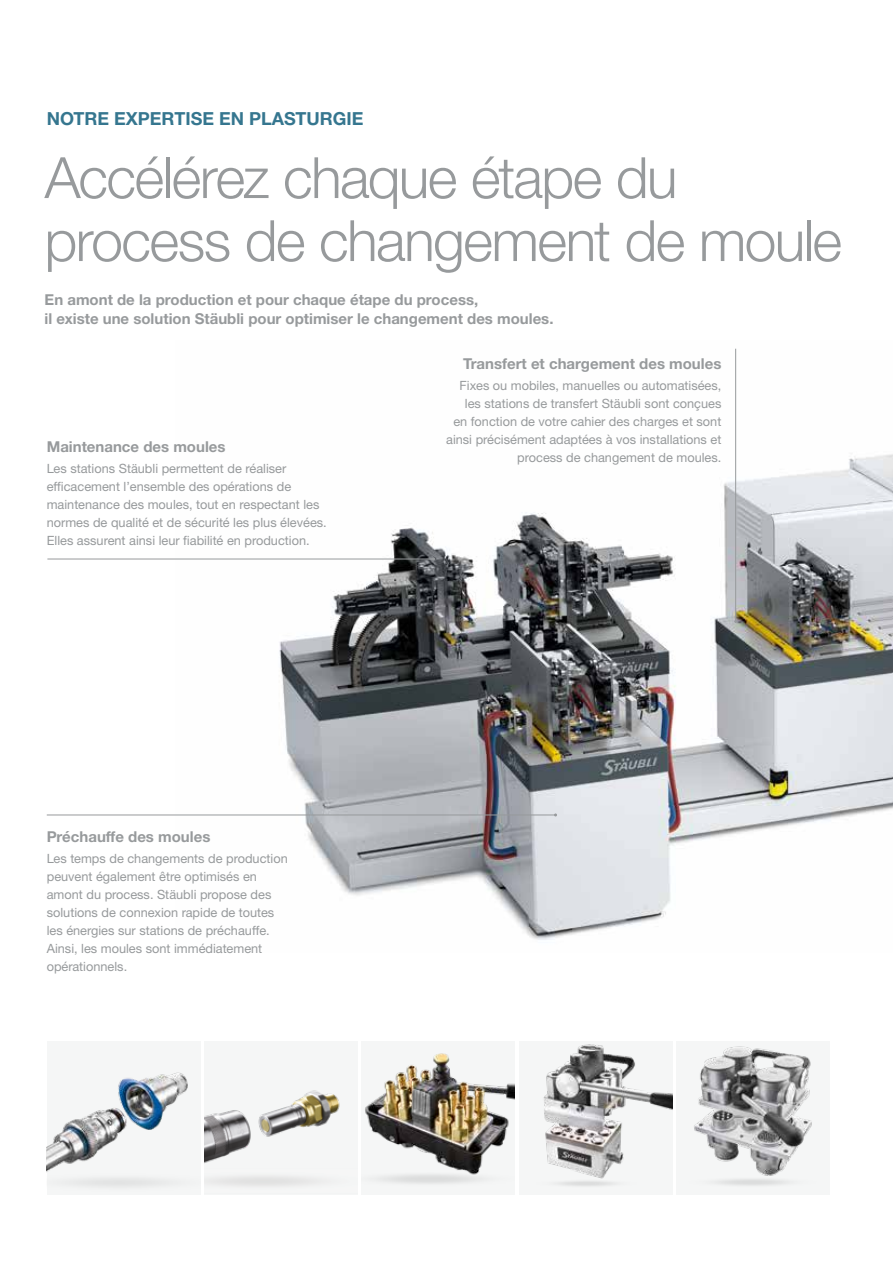
<style>
.page{position:relative;width:893px;height:1263px;background:#fff}
.page>*{position:absolute;margin:0;border:0;box-sizing:border-box;transform-origin:0 0}
.t1{font:300 57px/63px "Helvetica Neue LTW1 G";letter-spacing:-.03em;color:#979a9c}
.t2{font:700 18px "Helvetica Neue LTW1 G";color:#35768f}
.t3{font:700 15px/19.5px "Helvetica Neue LTW1 G";color:#979a9c}
.t4{font:12.75px/18px "Helvetica Neue LTW1 G";color:#979a9c}
</style>
<div class="page">
<img style="left:175px;top:348px;width:718px;height:592px">
<hr style="left:735px;top:349px;width:1px;height:272px;background:#979a9c">
<hr style="left:47px;top:559px;width:387px;height:1px;background:#979a9c">
<hr style="left:47px;top:815px;width:509px;height:1px;background:#979a9c">
<img style="left:536px;top:1044px;width:136px;height:144px">
<img style="left:362px;top:1053px;width:153px;height:134px">
<img style="left:688px;top:1046px;width:129px;height:142px">
<img style="left:204px;top:1090px;width:153px;height:104px">
<img style="left:47px;top:1072px;width:153px;height:120px">
<h2 class="t2" style="left:47px;top:108px;width:318px">NOTRE EXPERTISE EN PLASTURGIE</h2>
<h1 class="t1" style="left:45px;top:146px;width:799px">Accélérez chaque étape du process de changement de moule</h1>
<p class="t3" style="left:45px;top:290px;width:510px">En amont de la production et pour chaque étape du process,<br>il existe une solution Stäubli pour optimiser le changement des moules.</p>
<p class="t3" style="left:47px;top:437px;width:180px">Maintenance des moules</p>
<p class="t4" style="left:47px;top:459px;width:282px">Les stations Stäubli permettent de réaliser efficacement l’ensemble des opérations de maintenance des moules, tout en respectant les normes de qualité et de sécurité les plus élevées.<br>Elles assurent ainsi leur fiabilité en production.</p>
<p class="t3" style="left:47px;top:827px;width:165px">Préchauffe des moules</p>
<p class="t4" style="left:47px;top:849px;width:243px">Les temps de changements de production peuvent également être optimisés en amont du process. Stäubli propose des solutions de connexion rapide de toutes les énergies sur stations de préchauffe.<br>Ainsi, les moules sont immédiatement opérationnels.</p>
<p class="t3" style="left:463px;top:354px;width:260px">Transfert et chargement des moules</p>
<p class="t4" style="left:446px;top:376px;width:277px;text-align:right">Fixes ou mobiles, manuelles ou automatisées, les stations de transfert Stäubli sont conçues<br>en fonction de votre cahier des charges et sont ainsi précisément adaptées à vos installations et process de changement de moules.</p>
</div>
